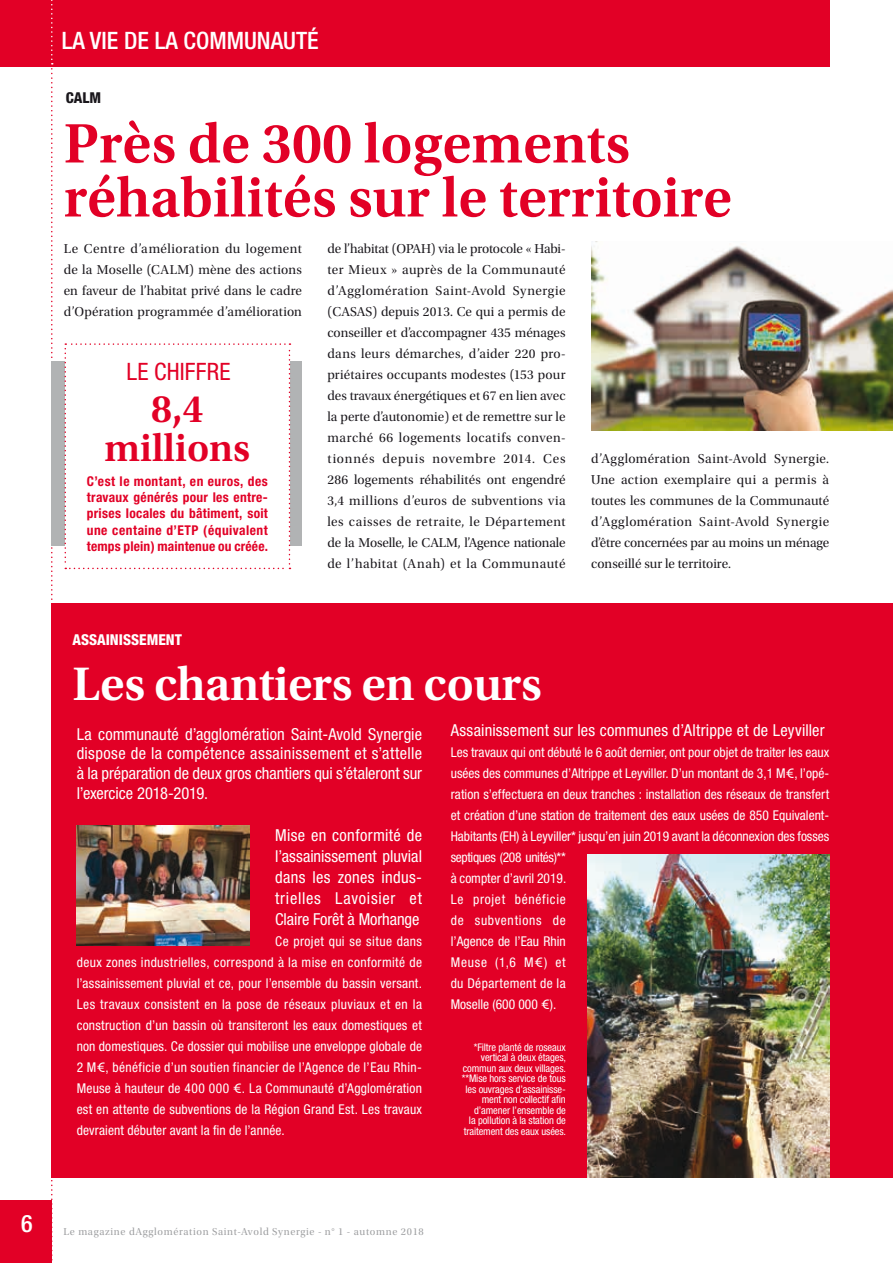
<style>
.page{position:relative;width:893px;height:1263px;background:#fff}
.page>*{position:absolute;margin:0;border:0;box-sizing:border-box;transform-origin:0 0}
.t1{font:600 58.5px/54px "Utopia Std";color:#e20026}
.t2{font:600 49.5px "Utopia Std";letter-spacing:-.01em;color:#fff}
.t3{font:600 40.5px/39px "Utopia Std";color:#e20026;text-align:center}
.t4{font:500 condensed 24px "Helvetica Neue";color:#fff}
.t5{font:condensed 24px "Helvetica Neue";letter-spacing:.01em;color:#e20026}
.t6{font:condensed 16.5px/21px "Helvetica Neue";letter-spacing:.005em;color:#fff;text-align:justify}
.t7{font:800 condensed 15px "Helvetica Neue";color:#fff}
.t8{font:800 condensed 15px "Helvetica Neue";color:#1a171c}
.t9{font:condensed 13.5px/21px "Helvetica Neue";color:#fff;text-align:justify}
.t10{font:13.5px/21px "Utopia Std Subh";letter-spacing:.005em;color:#1a171c;text-align:justify}
.t11{font:700 condensed 13.5px/16.2px "Helvetica Neue";letter-spacing:.015em;color:#e20026;text-align:justify}
.t12{font:condensed 10.5px/10.5px "Helvetica Neue";letter-spacing:-.01em;color:#fff;text-align:right}
.t13{font:10.5px "Utopia Std Subh";letter-spacing:.065em;color:#9d9ea0}
.s1{font-family:"SF Pro Text";font-stretch:normal}
</style>
<div class="page">
<div style="left:0;top:0;width:829px;height:67px;background:#e20026"></div>
<div style="left:0;top:1200px;width:51px;height:63px;background:#e20026"></div>
<svg style="left:51px;top:0;width:2px;height:1263px"></svg>
<div style="left:51px;top:361px;width:251px;height:185px;background:#b1b3b4"></div>
<div style="left:65px;top:343px;width:225px;height:226px;background:#fff"></div>
<img style="left:591px;top:245px;width:302px;height:185px">
<div style="left:51px;top:604px;width:842px;height:574px;background:#e20026"></div>
<img style="left:587px;top:854px;width:242px;height:323px">
<img style="left:77px;top:825px;width:173px;height:120px">
<h3 class="t4" style="left:62px;top:26px;width:258px">LA VIE DE LA COMMUNAUTÉ</h3>
<p class="t8" style="left:66px;top:89px;width:37px">CALM</p>
<h1 class="t1" style="left:64px;top:117px;width:670px">Près de 300 logements réhabilités sur le territoire</h1>
<p class="t10" style="left:64px;top:238px;width:240px">Le Centre d’amélioration du logement de la Moselle (CALM) mène des actions en faveur de l’habitat privé dans le cadre d’Opération programmée d’amélioration</p>
<p class="t10" style="left:327px;top:238px;width:240px">de l’habitat (OPAH) via le protocole « Habi&shy;ter Mieux » auprès de la Communauté d’Agglomération Saint-Avold Synergie (CASAS) depuis 2013. Ce qui a permis de conseiller et d’accompagner 435 ménages dans leurs démarches, d’aider 220 pro&shy;priétaires occupants modestes (153 pour des travaux énergétiques et 67 en lien avec la perte d’autonomie) et de remettre sur le marché 66 logements locatifs conven&shy;tionnés depuis novembre 2014. Ces 286 logements réhabilités ont engendré 3,4 millions d’euros de subventions via les caisses de retraite, le Département de la Moselle, le CALM, l’Agence nationale de l’habitat (Anah) et la Communauté</p>
<h3 class="t5" style="left:126px;top:358px;width:106px">LE CHIFFRE</h3>
<h3 class="t3" style="left:105px;top:390px;width:147px">8,4 millions</h3>
<p class="t10" style="left:591px;top:448px;width:240px">d’Agglomération Saint-Avold Synergie.<br>Une action exemplaire qui a permis à toutes les communes de la Communauté d’Agglomération Saint-Avold Synergie d’être concernées par au moins un ménage conseillé sur le territoire.</p>
<p class="t11" style="left:87px;top:473px;width:183px">C’est le montant, en euros, des travaux générés pour les entre&shy;prises locales du bâtiment, soit une centaine d’ETP (équivalent temps plein) maintenue ou créée.</p>
<p class="t7" style="left:72px;top:630px;width:111px">ASSAINISSEMENT</p>
<h2 class="t2" style="left:72px;top:656px;width:471px">Les chantiers en cours</h2>
<p class="t6" style="left:77px;top:724px;width:347px;line-height:19.8px">La communauté d’agglomération Saint-Avold Synergie dispose de la compétence assainissement et s’attelle à la préparation de deux gros chantiers qui s’étaleront sur l’exercice 2018-2019.</p>
<p class="t6" style="left:275px;top:824px;width:148px">Mise en conformité de l’assainissement pluvial dans les zones indus&shy;trielles Lavoisier et Claire Forêt à Morhange</p>
<p class="t9" style="left:77px;top:930px;width:347px;text-indent:198px">Ce projet qui se situe dans deux zones industrielles, correspond à la mise en conformité de l’assainissement pluvial et ce, pour l’ensemble du bassin versant.<br>Les travaux consistent en la pose de réseaux pluviaux et en la construction d’un bassin où transiteront les eaux domestiques et non domestiques. Ce dossier qui mobilise une enveloppe globale de 2 M<span class="s1">€</span>, bénéficie d’un soutien financier de l’Agence de l’Eau Rhin-Meuse à hauteur de 400 000 <span class="s1">€</span>. La Communauté d’Agglomération est en attente de subventions de la Région Grand Est. Les travaux devraient débuter avant la fin de l’année.</p>
<p class="t6" style="left:451px;top:719px;width:375px">Assainissement sur les communes d’Altrippe et de Leyviller</p>
<p class="t9" style="left:451px;top:741px;width:380px;text-align:left">Les travaux qui ont débuté le 6 août dernier, ont pour objet de traiter les eaux usées des communes d’Altrippe et Leyviller. D’un montant de 3,1 M<span class="s1">€</span>, l’opé&shy;ration s’effectuera en deux tranches : installation des réseaux de transfert et création d’une station de traitement des eaux usées de 850 Equivalent-Habitants (EH) à Leyviller* jusqu’en juin 2019 avant la déconnexion des fosses septiques (208 unités)**<br>à compter d’avril 2019.<br>Le projet bénéficie<br>de subventions de<br>l’Agence de l’Eau Rhin<br>Meuse (1,6 M<span class="s1">€</span>) et<br>du Département de la<br>Moselle (600 000 <span class="s1">€</span>).</p>
<p class="t12" style="left:462px;top:1042px;width:106px">*Filtre planté de roseaux vertical à deux étages, commun aux deux villages. **Mise hors service de tous les ouvrages d’assainisse&shy;ment non collectif afin d’amener l’ensemble de<br>la pollution à la station de traitement des eaux usées.</p>
<h3 class="t4" style="left:21px;top:1209px;width:13px">6</h3>
<p class="t13" style="left:63px;top:1225px;width:362px">Le magazine dAgglomération Saint-Avold Synergie - n° 1 - automne 2018</p>
</div>
